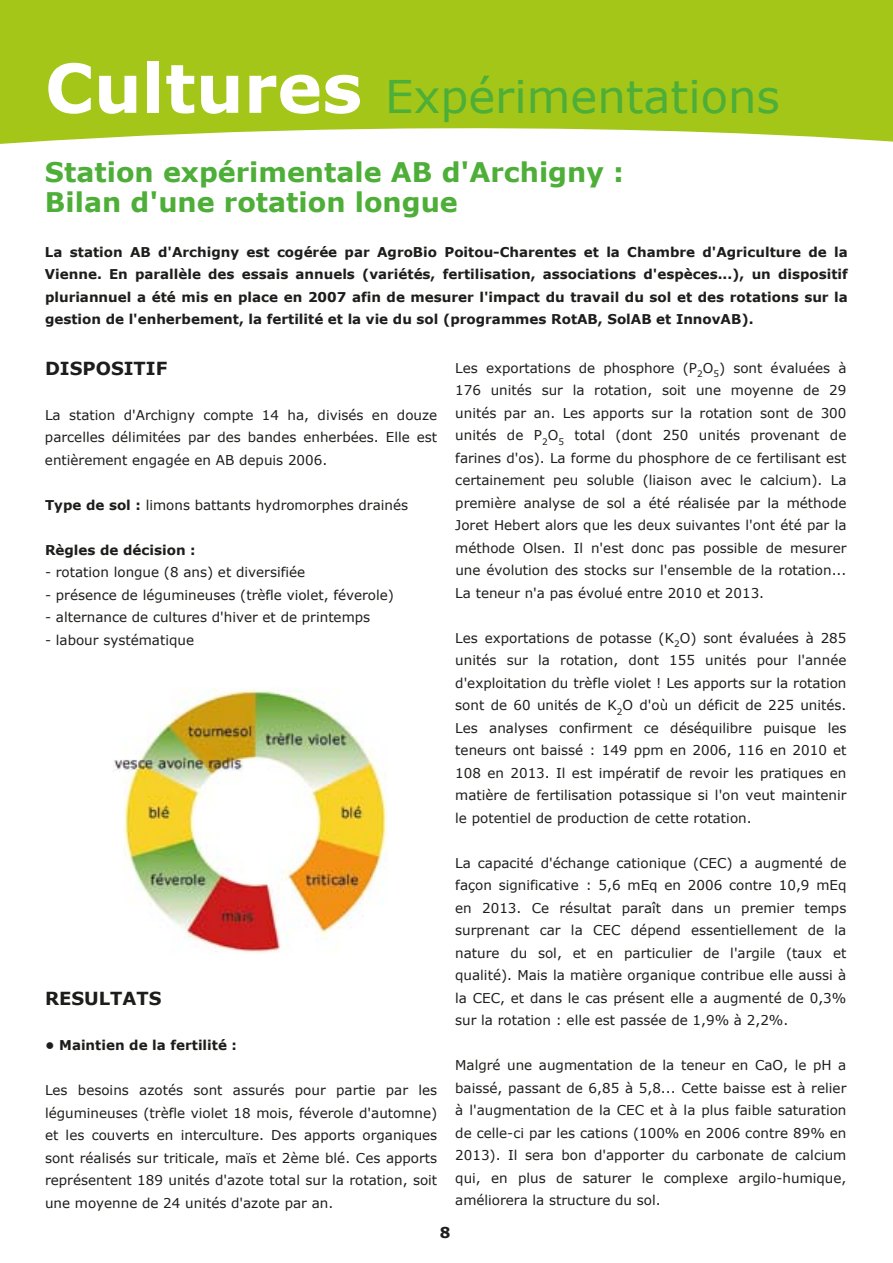
<style>
.page{position:relative;width:893px;height:1263px;background:#fff}
.page>*{position:absolute;margin:0;border:0;box-sizing:border-box;transform-origin:0 0}
.t1{font:45px "Verdana";color:#4dae38}
.t2{font:700 27px/30px "Verdana";color:#4dae38}
.t3{font:700 18px "Verdana";color:#1d1d1b}
.t4{font:700 15px "Verdana";color:#1d1d1b}
.t5{font:13.5px/22.5px "Verdana";color:#1d1d1b;text-align:justify}
.t6{font:700 13.5px/22.5px "Verdana";color:#1d1d1b;text-align:justify}
.s1{font-weight:700;font-size:67.5px;color:#fff}
.s2{font-weight:700}
</style>
<div class="page">
<svg style="left:0;top:0;width:893px;height:144px;background:#aaca2a"></svg>
<img style="left:113px;top:689px;width:274px;height:264px">
<p class="t1" style="left:45px;top:68px;width:736px"><span class="s1">Cultures</span> Expérimentations</p>
<p class="t2" style="left:45px;top:156px;width:581px">Station expérimentale AB d'Archigny :<br>Bilan d'une rotation longue</p>
<p class="t6" style="left:45px;top:240px;width:804px">La station AB d'Archigny est cogérée par AgroBio Poitou-Charentes et la Chambre d'Agriculture de la Vienne. En parallèle des essais annuels (variétés, fertilisation, associations d'espèces...), un dispositif pluriannuel a été mis en place en 2007 afin de mesurer l'impact du travail du sol et des rotations sur la gestion de l'enherbement, la fertilité et la vie du sol (programmes RotAB, SolAB et InnovAB).</p>
<p class="t3" style="left:45px;top:357px;width:124px">DISPOSITIF</p>
<p class="t5" style="left:45px;top:403px;width:394px">La station d'Archigny compte 14 ha, divisés en douze parcelles délimitées par des bandes enherbées. Elle est entièrement engagée en AB depuis 2006.</p>
<p class="t5" style="left:45px;top:493px;width:365px"><span class="s2">Type de sol :</span> limons battants hydromorphes drainés</p>
<p class="t6" style="left:45px;top:538px;width:152px">Règles de décision :</p>
<p class="t5" style="left:45px;top:561px;width:262px">- rotation longue (8 ans) et diversifiée</p>
<p class="t5" style="left:45px;top:583px;width:351px">- présence de légumineuses (trèfle violet, féverole)</p>
<p class="t5" style="left:45px;top:606px;width:327px">- alternance de cultures d'hiver et de printemps</p>
<p class="t5" style="left:45px;top:628px;width:151px">- labour systématique</p>
<p class="t3" style="left:45px;top:987px;width:118px">RESULTATS</p>
<p class="t6" style="left:45px;top:1033px;width:194px">• Maintien de la fertilité :</p>
<p class="t5" style="left:45px;top:1078px;width:394px">Les besoins azotés sont assurés pour partie par les légumineuses (trèfle violet 18 mois, féverole d'automne) et les couverts en interculture. Des apports organiques sont réalisés sur triticale, maïs et 2ème blé. Ces apports représentent 189 unités d'azote total sur la rotation, soit une moyenne de 24 unités d'azote par an.</p>
<p class="t5" style="left:455px;top:356px;width:393px">Les exportations de phosphore (P<sub>2</sub>O<sub>5</sub>) sont évaluées à 176 unités sur la rotation, soit une moyenne de 29 unités par an. Les apports sur la rotation sont de 300 unités de P<sub>2</sub>O<sub>5</sub> total (dont 250 unités provenant de farines d'os). La forme du phosphore de ce fertilisant est certainement peu soluble (liaison avec le calcium). La première analyse de sol a été réalisée par la méthode Joret Hebert alors que les deux suivantes l'ont été par la méthode Olsen. Il n'est donc pas possible de mesurer une évolution des stocks sur l'ensemble de la rotation...<br>La teneur n'a pas évolué entre 2010 et 2013.</p>
<p class="t5" style="left:455px;top:626px;width:393px">Les exportations de potasse (K<sub>2</sub>O) sont évaluées à 285 unités sur la rotation, dont 155 unités pour l'année d'exploitation du trèfle violet ! Les apports sur la rotation sont de 60 unités de K<sub>2</sub>O d'où un déficit de 225 unités.<br>Les analyses confirment ce déséquilibre puisque les teneurs ont baissé : 149 ppm en 2006, 116 en 2010 et 108 en 2013. Il est impératif de revoir les pratiques en matière de fertilisation potassique si l'on veut maintenir le potentiel de production de cette rotation.</p>
<p class="t5" style="left:455px;top:851px;width:393px">La capacité d'échange cationique (CEC) a augmenté de façon significative : 5,6 mEq en 2006 contre 10,9 mEq en 2013. Ce résultat paraît dans un premier temps surprenant car la CEC dépend essentiellement de la nature du sol, et en particulier de l'argile (taux et qualité). Mais la matière organique contribue elle aussi à la CEC, et dans le cas présent elle a augmenté de 0,3% sur la rotation : elle est passée de 1,9% à 2,2%.</p>
<p class="t5" style="left:455px;top:1053px;width:393px">Malgré une augmentation de la teneur en CaO, le pH a baissé, passant de 6,85 à 5,8... Cette baisse est à relier à l'augmentation de la CEC et à la plus faible saturation de celle-ci par les cations (100% en 2006 contre 89% en 2013). Il sera bon d'apporter du carbonate de calcium qui, en plus de saturer le complexe argilo-humique, améliorera la structure du sol.</p>
<p class="t4" style="left:440px;top:1223px;width:12px">8</p>
</div>
